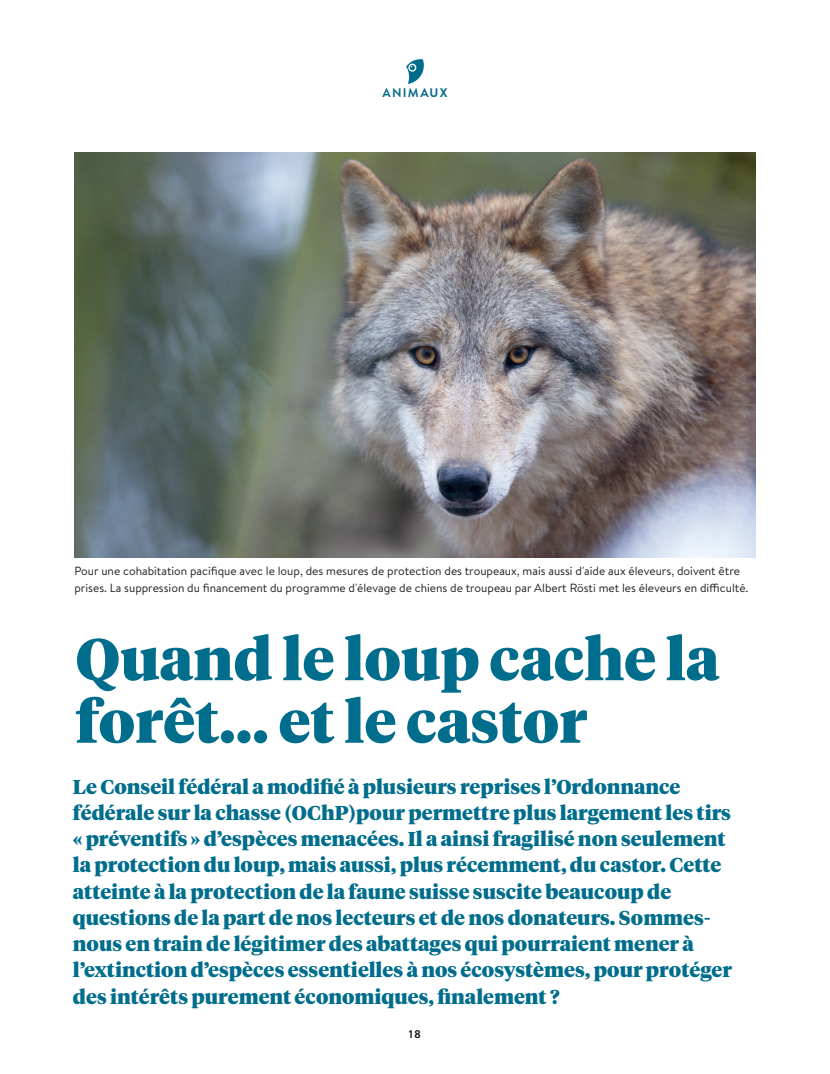
<style>
.page{position:relative;width:830px;height:1074px;background:#fff}
.page>*{position:absolute;margin:0;border:0;box-sizing:border-box;transform-origin:0 0}
.t1{font:900 58.75px/62.5px "Tiempos Headline";color:#006d8c}
.t2{font:900 20px/26.2px "Tiempos Headline";color:#006d8c}
.t3{font:700 12.5px "Brandon Text";letter-spacing:.1em;color:#0b6d87}
.t4{font:11.88px/17.2px "Brandon Text";color:#231f20}
.t5{font:700 11.25px "Brandon Text";color:#231f20}
</style>
<div class="page">
<svg style="left:406px;top:59px;width:17px;height:25px"></svg>
<img style="left:74px;top:152px;width:681px;height:406px">
<p class="t3" style="left:382px;top:83px;width:67px">ANIMAUX</p>
<p class="t4" style="left:74px;top:562px;width:675px">Pour une cohabitation pacifique avec le loup, des mesures de protection des troupeaux, mais aussi d'aide aux éleveurs, doivent être prises. La suppression du financement du programme d'élevage de chiens de troupeau par Albert Rösti met les éleveurs en difficulté.</p>
<h1 class="t1" style="left:75px;top:625px;width:645px">Quand le loup cache la forêt… et le castor</h1>
<p class="t2" style="left:73px;top:772px;width:660px">Le Conseil fédéral a modifié à plusieurs reprises l’Ordonnance fédérale sur la chasse (OChP)pour permettre plus largement les tirs « préventifs » d’espèces menacées. Il a ainsi fragilisé non seulement la protection du loup, mais aussi, plus récemment, du castor. Cette atteinte à la protection de la faune suisse suscite beaucoup de questions de la part de nos lecteurs et de nos donateurs. Sommes&shy;nous en train de légitimer des abattages qui pourraient mener à l’extinction d’espèces essentielles à nos écosystèmes, pour protéger des intérêts purement économiques, finalement ?</p>
<p class="t5" style="left:408px;top:1026px;width:14px">18</p>
</div>
